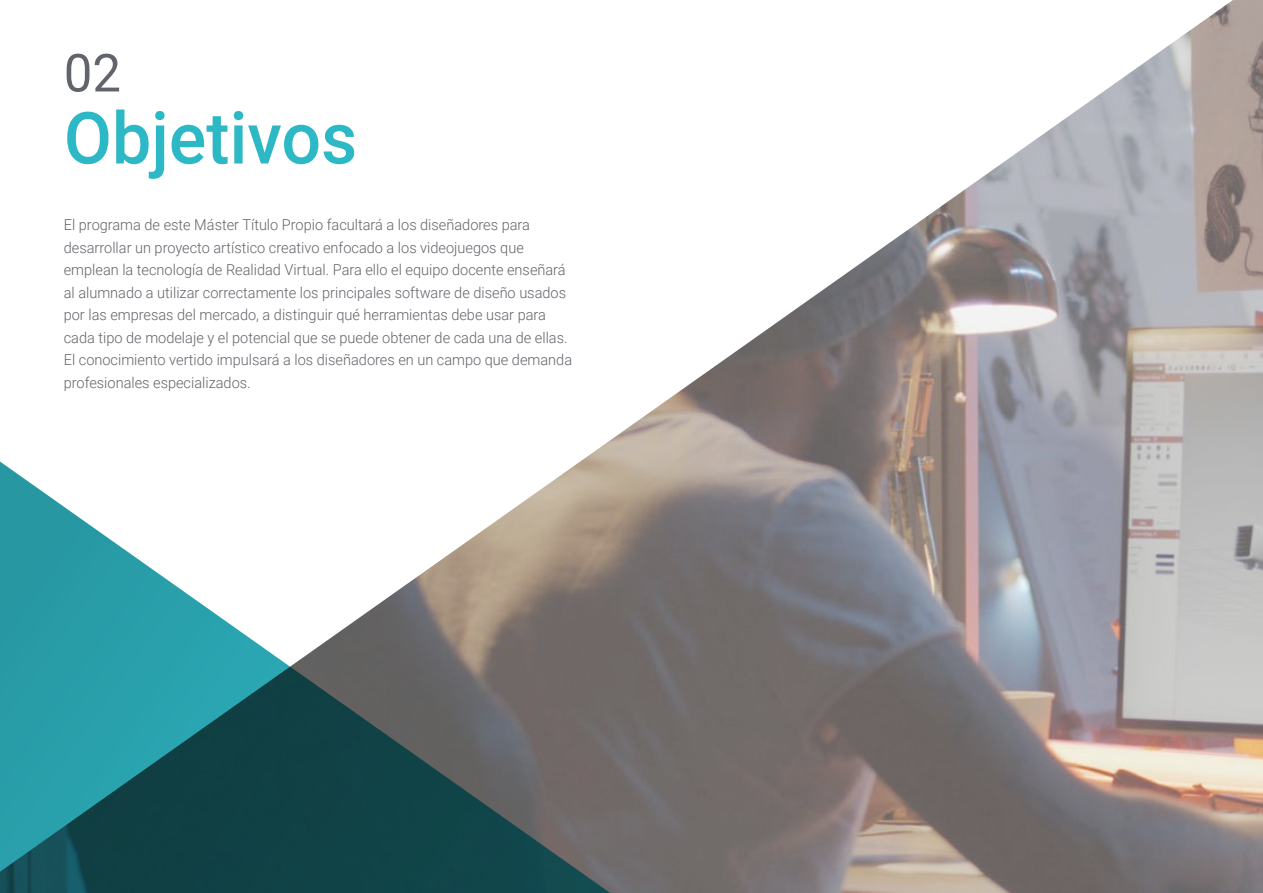
<style>
.page{position:relative;width:1263px;height:893px;background:#fff}
.page>*{position:absolute;margin:0;border:0;box-sizing:border-box;transform-origin:0 0}
.t1{font:500 72px "Roboto";color:#2db8c5}
.t2{font:52.5px "Roboto";color:#61646a}
.t3{font:300 15px/22.5px "Roboto";color:#61646a}
</style>
<div class="page">
<img style="left:602px;top:0;width:661px;height:893px">
<svg style="left:0;top:446px;width:640px;height:447px"></svg>
<h2 class="t2" style="left:64px;top:36px;width:59px">02</h2>
<h1 class="t1" style="left:64px;top:87px;width:295px">Objetivos</h1>
<p class="t3" style="left:64px;top:213px;width:510px">El programa de este Máster Título Propio facultará a los diseñadores para desarrollar un proyecto artístico creativo enfocado a los videojuegos que emplean la tecnología de Realidad Virtual. Para ello el equipo docente enseñará al alumnado a utilizar correctamente los principales software de diseño usados por las empresas del mercado, a distinguir qué herramientas debe usar para cada tipo de modelaje y el potencial que se puede obtener de cada una de ellas.<br>El conocimiento vertido impulsará a los diseñadores en un campo que demanda profesionales especializados.</p>
</div>
